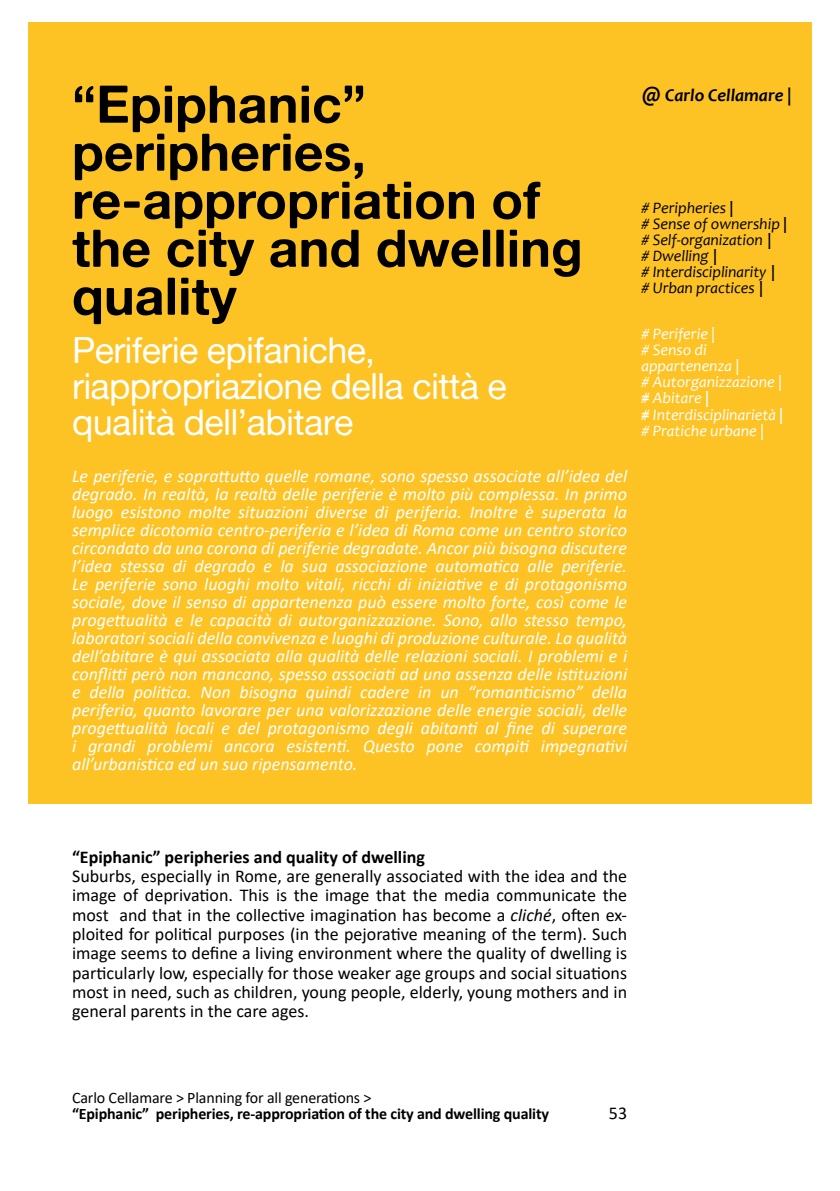
<style>
.page{position:relative;width:840px;height:1191px;background:#fff}
.page>*{position:absolute;margin:0;border:0;box-sizing:border-box;transform-origin:0 0}
.t1{font:52px/48px "Alte Haas Grotesk Bold";color:#000}
.t2{font:36px/36px "Alte Haas Grotesk";letter-spacing:-.02em;color:#fff}
.t3{font:italic 18px/18px "Calibri";color:#fff;text-align:justify}
.t4{font:18px/19.2px "Calibri";color:#000;text-align:justify}
.t5{font:700 18px "Calibri";color:#000}
.t6{font:italic 700 18px "Candara";color:#000}
.t7{font:italic 16px/16px "Candara";color:#fff}
.t8{font:italic 16px/16px "Candara";letter-spacing:-.005em;color:#000}
.t9{font:700 16px "Calibri";letter-spacing:-.01em;color:#000}
.t10{font:16px "Calibri";letter-spacing:-.01em;color:#000}
.s1{font-size:20px}
.s2{font-weight:700}
.s3{font-style:italic}
</style>
<div class="page">
<div style="left:28px;top:22px;width:783px;height:781px;background:#fdc224"></div>
<h1 class="t1" style="left:72px;top:79px;width:512px">“Epiphanic” peripheries, re-appropriation of the city and dwelling quality</h1>
<h2 class="t2" style="left:72px;top:331px;width:436px">Periferie epifaniche, riappropriazione della città e qualità dell’abitare</h2>
<p class="t3" style="left:72px;top:469px;width:556px">Le periferie, e soprattutto quelle romane, sono spesso associate all’idea del degrado. In realtà, la realtà delle periferie è molto più complessa. In primo luogo esistono molte situazioni diverse di periferia. Inoltre è superata la semplice dicotomia centro-periferia e l’idea di Roma come un centro storico circondato da una corona di periferie degradate. Ancor più bisogna discutere l’idea stessa di degrado e la sua associazione automatica alle periferie.<br>Le periferie sono luoghi molto vitali, ricchi di iniziative e di protagonismo sociale, dove il senso di appartenenza può essere molto forte, così come le progettualità e le capacità di autorganizzazione. Sono, allo stesso tempo, laboratori sociali della convivenza e luoghi di produzione culturale. La qualità dell’abitare è qui associata alla qualità delle relazioni sociali. I problemi e i conflitti però non mancano, spesso associati ad una assenza delle istituzioni e della politica. Non bisogna quindi cadere in un “romanticismo” della periferia, quanto lavorare per una valorizzazione delle energie sociali, delle progettualità locali e del protagonismo degli abitanti al fine di superare i grandi problemi ancora esistenti. Questo pone compiti impegnativi all’urbanistica ed un suo ripensamento.</p>
<p class="t6" style="left:641px;top:88px;width:152px"><span class="s1">@</span> Carlo Cellamare |</p>
<p class="t8" style="left:641px;top:202px;width:147px"># Peripheries <span class="s2">|<br></span># Sense of ownership <span class="s2">| </span># Self-organization <span class="s2">|<br></span># Dwelling <span class="s2">|<br></span># Interdisciplinarity <span class="s2">| </span># Urban practices <span class="s2">|</span></p>
<p class="t7" style="left:641px;top:328px;width:143px"># Periferie |<br># Senso di appartenenza |<br># Autorganizzazione | <span class="s2">#</span> Abitare <span class="s2">|<br>#</span> Interdisciplinarietà <span class="s2">| </span># Pratiche urbane |</p>
<p class="t5" style="left:72px;top:849px;width:354px">“Epiphanic” peripheries and quality of dwelling</p>
<p class="t4" style="left:72px;top:868px;width:556px">Suburbs, especially in Rome, are generally associated with the idea and the image of deprivation. This is the image that the media communicate the most and that in the collective imagination has become a <span class="s3">cliché</span>, often ex&shy;ploited for political purposes (in the pejorative meaning of the term). Such image seems to define a living environment where the quality of dwelling is particularly low, especially for those weaker age groups and social situations most in need, such as children, young people, elderly, young mothers and in general parents in the care ages.</p>
<p class="t10" style="left:72px;top:1091px;width:301px">Carlo Cellamare &gt; Planning for all generations &gt;</p>
<p class="t9" style="left:72px;top:1107px;width:478px">“Epiphanic” peripheries, re-appropriation of the city and dwelling quality</p>
<p class="t4" style="left:608px;top:1104px;width:20px">53</p>
</div>
